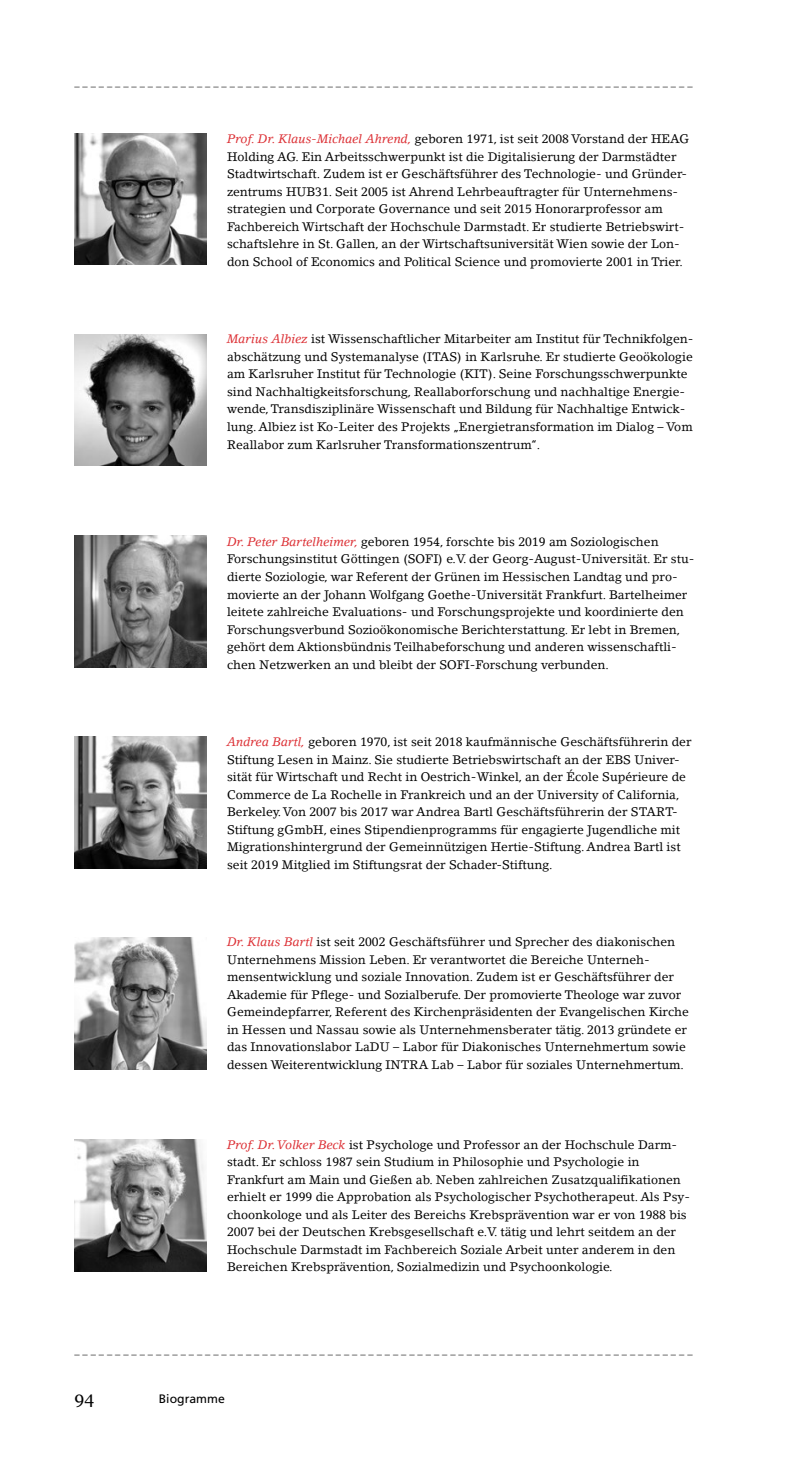
<style>
.page{position:relative;width:794px;height:1474px;background:#fff}
.page>*{position:absolute;margin:0;border:0;box-sizing:border-box;transform-origin:0 0}
.t1{font:17.5px "Georgia";color:#000}
.t2{font:12.25px/17.5px "Lino Letter Std";color:#000}
.t3{font:12.25px "Frutiger";color:#000}
.t4{font:10.5px "Frutiger";color:#000}
.s1{font-style:italic;color:#dc2f34}
</style>
<div class="page">
<img style="left:74px;top:133px;width:132px;height:132px">
<img style="left:74px;top:334px;width:132px;height:131px">
<img style="left:74px;top:535px;width:132px;height:132px">
<img style="left:74px;top:736px;width:132px;height:132px">
<img style="left:74px;top:937px;width:132px;height:132px">
<img style="left:74px;top:1139px;width:132px;height:132px">
<p class="t4" style="left:74px;top:76px;width:619px">_ _ _ _ _ _ _ _ _ _ _ _ _ _ _ _ _ _ _ _ _ _ _ _ _ _ _ _ _ _ _ _ _ _ _ _ _ _ _ _ _ _ _ _ _ _ _ _ _ _ _ _ _ _ _ _ _ _ _ _ _ _ _ _ _ _ _ _ _ _ _ _ _ _ _ _</p>
<p class="t2" style="left:227px;top:130px;width:464px"><span class="s1">Prof. Dr. Klaus-Michael Ahrend,</span> geboren 1971, ist seit 2008 Vorstand der HEAG Holding AG. Ein Arbeitsschwerpunkt ist die Digitalisierung der Darmstädter Stadtwirtschaft. Zudem ist er Geschäftsführer des Technologie- und Gründer&shy;zentrums HUB31. Seit 2005 ist Ahrend Lehrbeauftragter für Unternehmens&shy;strategien und Corporate Governance und seit 2015 Honorarprofessor am Fachbereich Wirtschaft der Hochschule Darmstadt. Er studierte Betriebswirt&shy;schaftslehre in St. Gallen, an der Wirtschaftsuniversität Wien sowie der Lon&shy;don School of Economics and Political Science und promovierte 2001 in Trier.</p>
<p class="t2" style="left:227px;top:330px;width:468px"><span class="s1">Marius Albiez</span> ist Wissenschaftlicher Mitarbeiter am Institut für Technikfolgen&shy;abschätzung und Systemanalyse (ITAS) in Karlsruhe. Er studierte Geoökologie am Karlsruher Institut für Technologie (KIT). Seine Forschungsschwerpunkte sind Nachhaltigkeitsforschung, Reallaborforschung und nachhaltige Energie&shy;wende, Transdisziplinäre Wissenschaft und Bildung für Nachhaltige Entwick&shy;lung. Albiez ist Ko-Leiter des Projekts „Energietransformation im Dialog – Vom Reallabor zum Karlsruher Transformationszentrum“.</p>
<p class="t2" style="left:227px;top:533px;width:469px"><span class="s1">Dr. Peter Bartelheimer,</span> geboren 1954, forschte bis 2019 am Soziologischen Forschungsinstitut Göttingen (SOFI) e.V. der Georg-August-Universität. Er stu&shy;dierte Soziologie, war Referent der Grünen im Hessischen Landtag und pro&shy;movierte an der Johann Wolfgang Goethe-Universität Frankfurt. Bartelheimer leitete zahlreiche Evaluations- und Forschungsprojekte und koordinierte den Forschungsverbund Sozioökonomische Berichterstattung. Er lebt in Bremen, gehört dem Aktionsbündnis Teilhabeforschung und anderen wissenschaftli&shy;chen Netzwerken an und bleibt der SOFI-Forschung verbunden.</p>
<p class="t2" style="left:227px;top:733px;width:466px"><span class="s1">Andrea Bartl,</span> geboren 1970, ist seit 2018 kaufmännische Geschäftsführerin der Stiftung Lesen in Mainz. Sie studierte Betriebswirtschaft an der EBS Univer&shy;sität für Wirtschaft und Recht in Oestrich-Winkel, an der École Supérieure de Commerce de La Rochelle in Frankreich und an der University of California, Berkeley. Von 2007 bis 2017 war Andrea Bartl Geschäftsführerin der START-Stiftung gGmbH, eines Stipendienprogramms für engagierte Jugendliche mit Migrationshintergrund der Gemeinnützigen Hertie-Stiftung. Andrea Bartl ist seit 2019 Mitglied im Stiftungsrat der Schader-Stiftung.</p>
<p class="t2" style="left:227px;top:933px;width:463px"><span class="s1">Dr. Klaus Bartl</span> ist seit 2002 Geschäftsführer und Sprecher des diakonischen Unternehmens Mission Leben. Er verantwortet die Bereiche Unterneh&shy;mensentwicklung und soziale Innovation. Zudem ist er Geschäftsführer der Akademie für Pflege- und Sozialberufe. Der promovierte Theologe war zuvor Gemeindepfarrer, Referent des Kirchenpräsidenten der Evangelischen Kirche in Hessen und Nassau sowie als Unternehmensberater tätig. 2013 gründete er das Innovationslabor LaDU – Labor für Diakonisches Unternehmertum sowie dessen Weiterentwicklung INTRA Lab – Labor für soziales Unternehmertum.</p>
<p class="t2" style="left:227px;top:1135px;width:464px"><span class="s1">Prof. Dr. Volker Beck</span> ist Psychologe und Professor an der Hochschule Darm&shy;stadt. Er schloss 1987 sein Studium in Philosophie und Psychologie in Frankfurt am Main und Gießen ab. Neben zahlreichen Zusatzqualifikationen erhielt er 1999 die Approbation als Psychologischer Psychotherapeut. Als Psy&shy;choonkologe und als Leiter des Bereichs Krebsprävention war er von 1988 bis 2007 bei der Deutschen Krebsgesellschaft e.V. tätig und lehrt seitdem an der Hochschule Darmstadt im Fachbereich Soziale Arbeit unter anderem in den Bereichen Krebsprävention, Sozialmedizin und Psychoonkologie.</p>
<p class="t4" style="left:74px;top:1343px;width:619px">_ _ _ _ _ _ _ _ _ _ _ _ _ _ _ _ _ _ _ _ _ _ _ _ _ _ _ _ _ _ _ _ _ _ _ _ _ _ _ _ _ _ _ _ _ _ _ _ _ _ _ _ _ _ _ _ _ _ _ _ _ _ _ _ _ _ _ _ _ _ _ _ _ _ _ _</p>
<h1 class="t1" style="left:74px;top:1386px;width:21px">94</h1>
<p class="t3" style="left:159px;top:1391px;width:68px">Biogramme</p>
</div>
